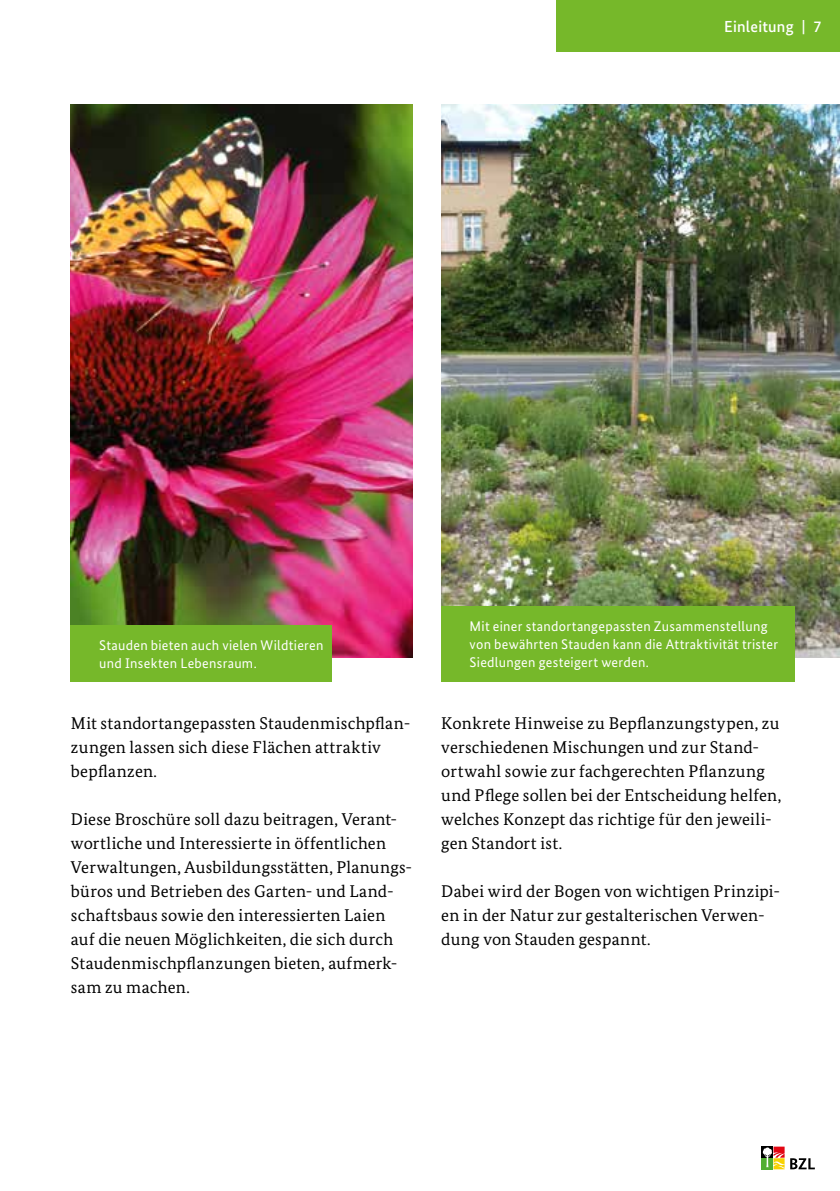
<style>
.page{position:relative;width:840px;height:1191px;background:#fff}
.page>*{position:absolute;margin:0;border:0;box-sizing:border-box;transform-origin:0 0}
.t1{font:17px/24px "Bundes Serif";letter-spacing:.01em;color:#000}
.t2{font:500 16px "Bundes Sans";letter-spacing:.015em;color:#fff}
.t3{font:14px/18px "Bundes Sans";letter-spacing:.02em;color:#fff}
</style>
<div class="page">
<div style="left:556px;top:0;width:283px;height:52px;background:#76b82a"></div>
<svg style="left:761px;top:1146px;width:53px;height:23px"></svg>
<img style="left:71px;top:105px;width:341px;height:552px">
<img style="left:441px;top:105px;width:398px;height:552px">
<div style="left:71px;top:625px;width:261px;height:56px;background:#76b82a"></div>
<div style="left:441px;top:606px;width:353px;height:75px;background:#76b82a"></div>
<p class="t2" style="left:723px;top:17px;width:99px">Einleitung | 7</p>
<p class="t3" style="left:99px;top:636px;width:225px">Stauden bieten auch vielen Wildtieren und Insekten Lebensraum.</p>
<p class="t1" style="left:71px;top:711px;width:341px">Mit standortangepassten Staudenmischpflan&shy;zungen lassen sich diese Flächen attraktiv bepflanzen.</p>
<p class="t1" style="left:71px;top:807px;width:342px">Diese Broschüre soll dazu beitragen, Verant&shy;wortliche und Interessierte in öffentlichen Verwaltungen, Ausbildungsstätten, Planungs&shy;büros und Betrieben des Garten- und Land&shy;schaftsbaus sowie den interessierten Laien auf die neuen Möglichkeiten, die sich durch Staudenmischpflanzungen bieten, aufmerk&shy;sam zu machen.</p>
<p class="t3" style="left:469px;top:617px;width:310px">Mit einer standortangepassten Zusammenstellung von bewährten Stauden kann die Attraktivität trister<br>Siedlungen gesteigert werden.</p>
<p class="t1" style="left:441px;top:711px;width:341px">Konkrete Hinweise zu Bepflanzungstypen, zu verschiedenen Mischungen und zur Stand&shy;ortwahl sowie zur fachgerechten Pflanzung und Pflege sollen bei der Entscheidung helfen, welches Konzept das richtige für den jeweili&shy;gen Standort ist.</p>
<p class="t1" style="left:441px;top:879px;width:340px">Dabei wird der Bogen von wichtigen Prinzipi&shy;en in der Natur zur gestalterischen Verwen&shy;dung von Stauden gespannt.</p>
</div>
